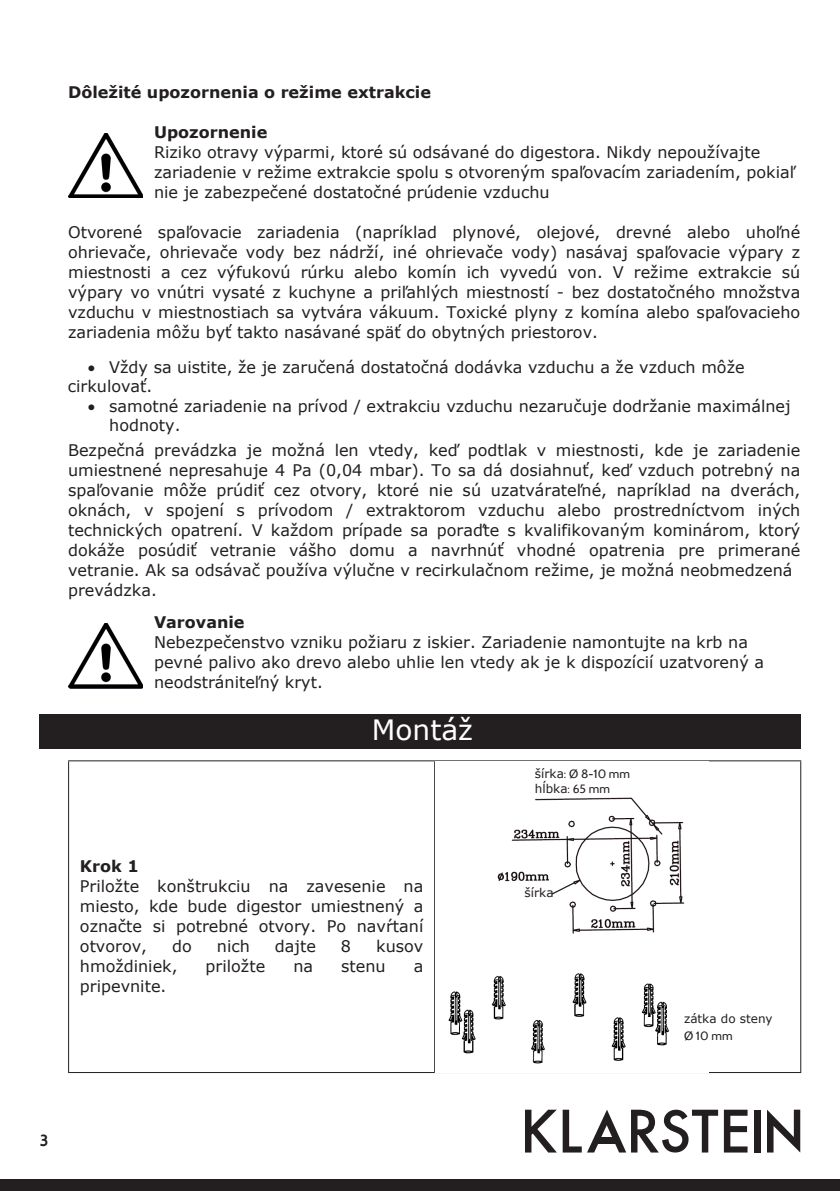
<style>
.page{position:relative;width:840px;height:1191px;background:#fff}
.page>*{position:absolute;margin:0;border:0;box-sizing:border-box;transform-origin:0 0}
.t1{font:28px "Verdana";color:#fff}
.t2{font:16px/20px "Verdana";color:#231f20}
.t3{font:700 16px "Verdana";color:#231f20}
.t4{font:700 16px "Cabin";color:#231f20}
.t5{font:12px "Verdana";color:#231f20}
.t6{font:12px "Cabin";color:#231f20}
.s1{font-family:"Verdana"}
.s2{font-family:"Cabin"}
</style>
<div class="page">
<div style="left:0;top:1179px;width:839px;height:12px;background:#231f20"></div>
<svg style="left:525px;top:1109px;width:31px;height:43px"></svg>
<svg style="left:723px;top:1109px;width:24px;height:43px"></svg>
<div style="left:753px;top:1109px;width:7px;height:43px;background:#231f20"></div>
<svg style="left:562px;top:1109px;width:155px;height:43px"></svg>
<div style="left:594px;top:1137px;width:24px;height:6px;background:#231f20"></div>
<svg style="left:767px;top:1109px;width:32px;height:43px"></svg>
<div style="left:39px;top:714px;width:760px;height:35px;background:#231f20"></div>
<hr style="left:68px;top:760px;width:366px;height:1px;background:#231f20">
<hr style="left:68px;top:761px;width:1px;height:311px;background:#231f20">
<hr style="left:434px;top:760px;width:366px;height:1px;background:#231f20">
<hr style="left:434px;top:761px;width:1px;height:311px;background:#231f20">
<hr style="left:799px;top:761px;width:1px;height:311px;background:#231f20">
<hr style="left:68px;top:1072px;width:366px;height:1px;background:#231f20">
<hr style="left:434px;top:1072px;width:366px;height:1px;background:#231f20">
<img style="left:448px;top:797px;width:237px;height:267px">
<img style="left:69px;top:133px;width:74px;height:65px">
<img style="left:69px;top:623px;width:74px;height:65px">
<p class="t3" style="left:68px;top:81px;width:364px">Dôležité upozornenia o režime extrakcie</p>
<p class="t3" style="left:154px;top:121px;width:115px">Upozornenie</p>
<p class="t2" style="left:154px;top:142px;width:641px">Riziko otravy výparmi, ktoré sú odsávané do digestora. Nikdy nepoužívajte zariadenie v režime extrakcie spolu s otvoreným spaľovacím zariadením, pokiaľ nie je zabezpečené dostatočné prúdenie vzduchu</p>
<p class="t2" style="left:68px;top:222px;width:733px;text-align:justify">Otvorené spaľovacie zariadenia (napríklad plynové, olejové, drevné alebo uhoľné ohrievače, ohrievače vody bez nádrží, iné ohrievače vody) nasávaj spaľovacie výpary z miestnosti a cez výfukovú rúrku alebo komín ich vyvedú von. V režime extrakcie sú výpary vo vnútri vysaté z kuchyne a priľahlých miestností - bez dostatočného množstva vzduchu v miestnostiach sa vytvára vákuum. Toxické plyny z komína alebo spaľovacieho zariadenia môžu byť takto nasávané späť do obytných priestorov.</p>
<p class="t2" style="left:68px;top:357px;width:678px;line-height:19.2px;text-indent:20px">• Vždy sa uistite, že je zaručená dostatočná dodávka vzduchu a že vzduch môže cirkulovať.</p>
<p class="t2" style="left:109px;top:396px;width:682px;line-height:19.2px;text-indent:-21px">• samotné zariadenie na prívod / extrakciu vzduchu nezaručuje dodržanie maximálnej hodnoty.</p>
<p class="t2" style="left:68px;top:440px;width:733px">Bezpečná prevádzka je možná len vtedy, keď podtlak v miestnosti, kde je zariadenie umiestnené nepresahuje 4 Pa (0,04 mbar). To sa dá dosiahnuť, keď vzduch potrebný na spaľovanie môže prúdiť cez otvory, ktoré nie sú uzatvárateľné, napríklad na dverách, oknách, v spojení s prívodom / extraktorom vzduchu alebo prostredníctvom iných technických opatrení. V každom prípade sa poraďte s kvalifikovaným kominárom, ktorý dokáže posúdiť vetranie vášho domu a navrhnúť vhodné opatrenia pre primerané vetranie. Ak sa odsávač používa výlučne v recirkulačnom režime, je možná neobmedzená prevádzka.</p>
<p class="t3" style="left:154px;top:611px;width:92px">Varovanie</p>
<p class="t2" style="left:154px;top:632px;width:611px">Nebezpečenstvo vzniku požiaru z iskier. Zariadenie namontujte na krb na pevné palivo ako drevo alebo uhlie len vtedy ak je k dispozícií uzatvorený a neodstrániteľný kryt.</p>
<h1 class="t1" style="left:372px;top:710px;width:102px">Montáž</h1>
<p class="t3" style="left:80px;top:854px;width:60px">Krok 1</p>
<p class="t2" style="left:80px;top:875px;width:345px;text-align:justify">Priložte konštrukciu na zavesenie na miesto, kde bude digestor umiestnený a označte si potrebné otvory. Po navŕtaní otvorov,</p>
<p class="t2" style="left:172px;top:935px;width:21px">do</p>
<p class="t2" style="left:217px;top:935px;width:34px">nich</p>
<p class="t2" style="left:275px;top:935px;width:42px">dajte</p>
<p class="t2" style="left:341px;top:935px;width:12px">8</p>
<p class="t2" style="left:376px;top:935px;width:49px">kusov</p>
<p class="t2" style="left:80px;top:955px;width:99px">hmoždiniek,</p>
<p class="t2" style="left:205px;top:955px;width:61px">priložte</p>
<p class="t2" style="left:293px;top:955px;width:21px">na</p>
<p class="t2" style="left:341px;top:955px;width:46px">stenu</p>
<p class="t2" style="left:413px;top:955px;width:11px">a</p>
<p class="t2" style="left:80px;top:975px;width:88px">pripevnite.</p>
<p class="t6" style="left:534px;top:767px;width:97px"><span class="s1">šírka</span>: Ø 8-10 mm</p>
<p class="t5" style="left:534px;top:780px;width:76px">hĺbka<span class="s2">: 65 mm</span></p>
<p class="t5" style="left:524px;top:884px;width:30px">šírka</p>
<p class="t5" style="left:683px;top:1010px;width:90px">zátka do steny</p>
<p class="t6" style="left:683px;top:1028px;width:50px">Ø 10 mm</p>
<p class="t4" style="left:40px;top:1130px;width:10px">3</p>
</div>
